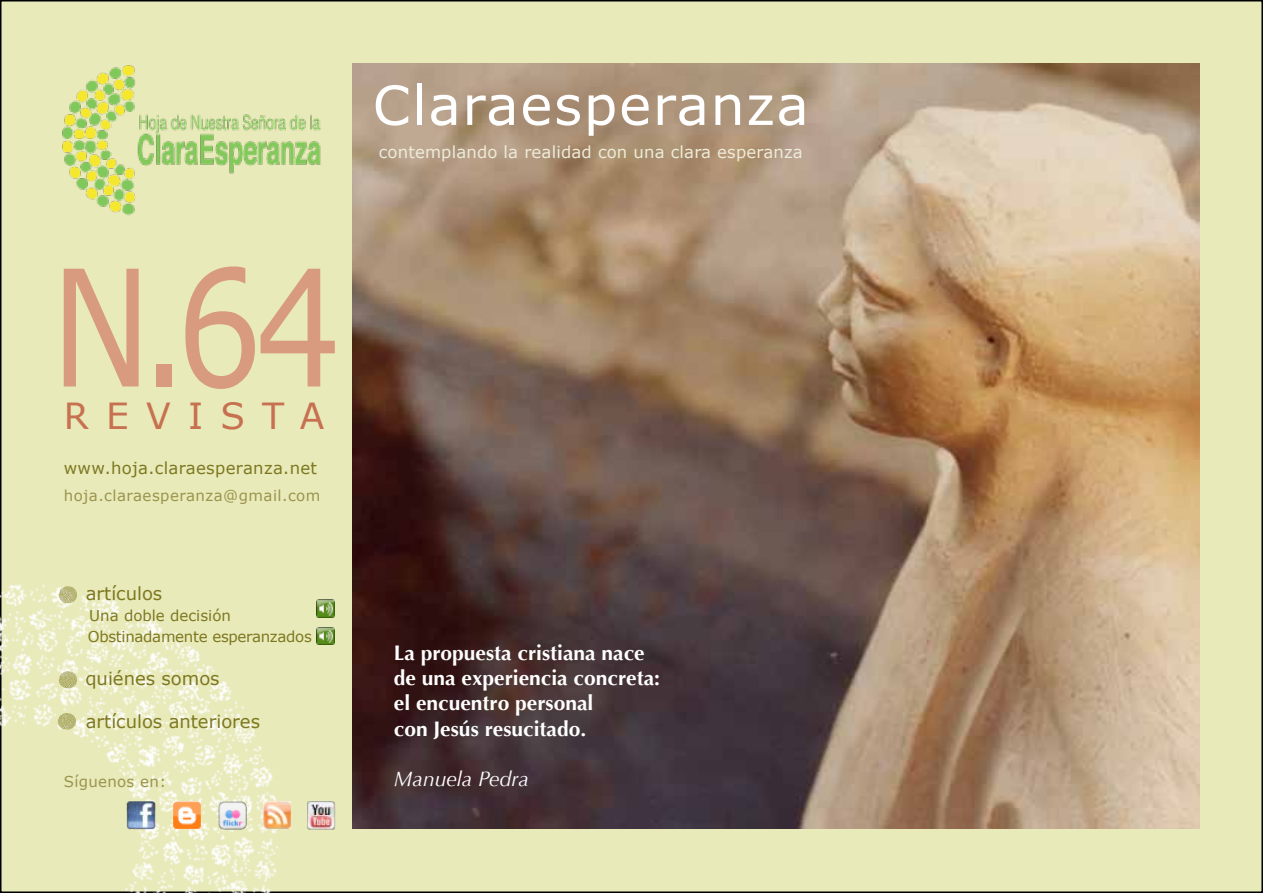
<style>
.page{position:relative;width:1263px;height:893px;background:#fff}
.page>*{position:absolute;margin:0;border:0;box-sizing:border-box;transform-origin:0 0}
.t1{font:162px "Verdana";color:#d99b7f;scale:.83 1}
.t2{font:54px "Verdana";letter-spacing:.03em;color:#fff}
.t3{font:36px "Verdana";letter-spacing:.48em;color:#c77150}
.t4{font:700 21px/25.2px "Optima";color:#fff}
.t5{font:italic 21px "Optima";color:#fff}
.t6{font:18px "Verdana";color:#7e7820}
.t7{font:16.5px "Verdana";letter-spacing:.01em;color:#edebd9}
.t8{font:16.5px "Verdana";letter-spacing:.02em;color:#7e7820}
.t9{font:15px/21px "Verdana";letter-spacing:-.02em;color:#7e7820}
.t10{font:15px "Verdana";letter-spacing:.03em;color:#9b944d}
</style>
<div class="page">
<div style="left:1px;top:1px;width:1261px;height:891px;background:#e8eaba"></div>
<img style="left:352px;top:64px;width:847px;height:765px">
<img style="left:0;top:475px;width:356px;height:418px">
<img style="left:54px;top:581px;width:28px;height:28px">
<img style="left:54px;top:665px;width:28px;height:28px">
<img style="left:54px;top:707px;width:27px;height:28px">
<img style="left:62px;top:63px;width:295px;height:167px">
<img style="left:316px;top:627px;width:18px;height:18px">
<img style="left:316px;top:600px;width:18px;height:17px">
<img style="left:127px;top:801px;width:28px;height:29px">
<img style="left:174px;top:801px;width:26px;height:27px">
<img style="left:218px;top:801px;width:28px;height:28px">
<img style="left:264px;top:801px;width:27px;height:28px">
<img style="left:307px;top:801px;width:28px;height:29px">
<h2 class="t2" style="left:373px;top:71px;width:438px">Claraesperanza</h2>
<p class="t7" style="left:379px;top:142px;width:426px">contemplando la realidad con una clara esperanza</p>
<h1 class="t1" style="left:51px;top:224px;width:352px">N.64</h1>
<h3 class="t3" style="left:64px;top:393px;width:262px">revista</h3>
<p class="t8" style="left:64px;top:457px;width:255px">www.hoja.claraesperanza.net</p>
<p class="t10" style="left:64px;top:485px;width:258px">hoja.claraesperanza@gmail.com</p>
<p class="t6" style="left:86px;top:582px;width:78px">artículos</p>
<p class="t9" style="left:88px;top:605px;width:226px">Una doble decisión<br>Obstinadamente esperanzados</p>
<p class="t6" style="left:85px;top:667px;width:136px">quiénes somos</p>
<p class="t6" style="left:86px;top:710px;width:176px">artículos anteriores</p>
<p class="t4" style="left:394px;top:640px;width:268px">La propuesta cristiana nace de una experiencia concreta: el encuentro personal<br>con Jesús resucitado.</p>
<p class="t10" style="left:64px;top:772px;width:104px">Síguenos en:</p>
<p class="t5" style="left:394px;top:766px;width:136px">Manuela Pedra</p>
</div>
